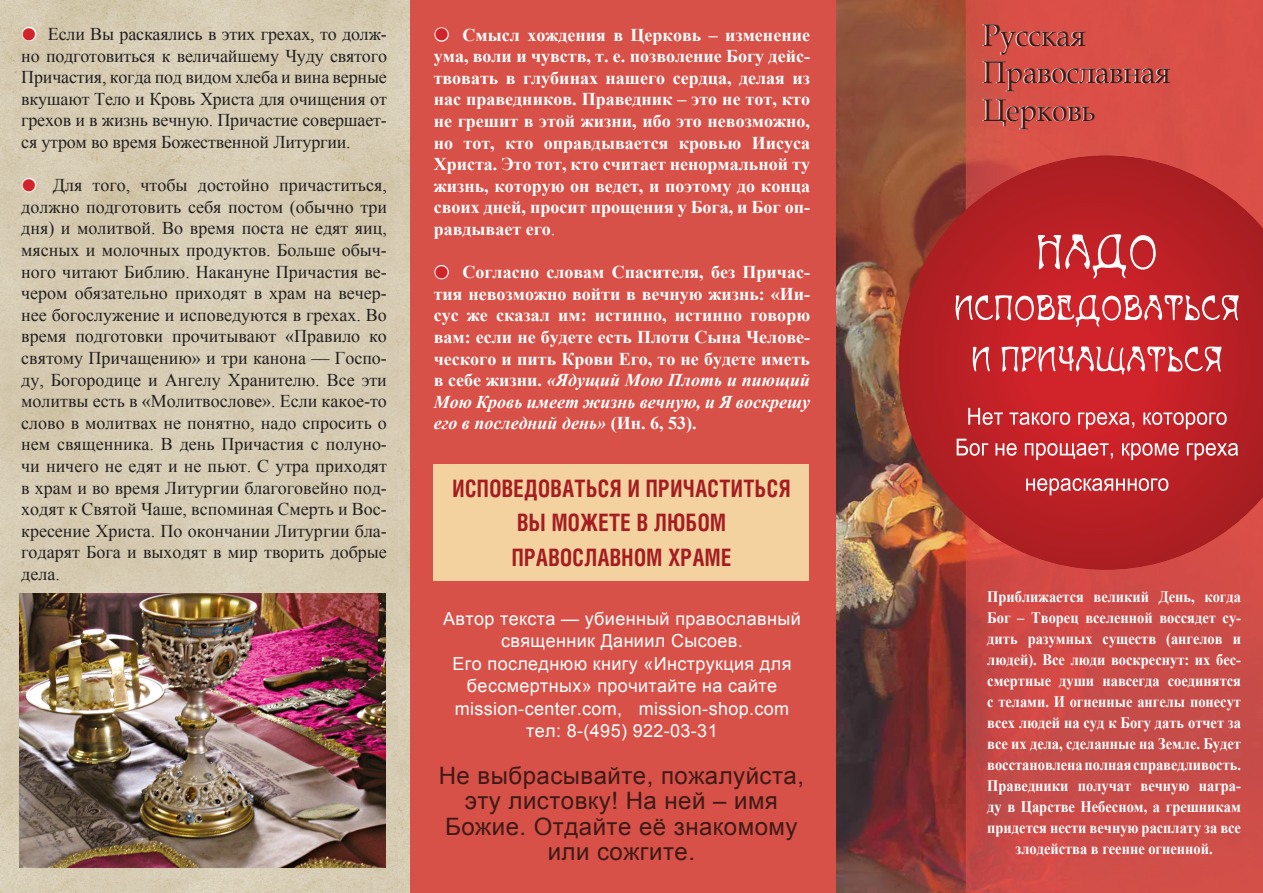
<style>
.page{position:relative;width:1263px;height:893px;background:#fff}
.page>*{position:absolute;margin:0;border:0;box-sizing:border-box;transform-origin:0 0}
.t1{font:31.5px/37.5px "Book Antiqua";color:#3e1a16;scale:.9 1}
.t2{font:24px/25.5px "Arial";letter-spacing:.02em;color:#3e1a16;text-align:center}
.t3{font:700 24px/34.5px "Helios Cond";letter-spacing:.02em;color:#a51d21;text-align:center;scale:.9 1}
.t4{font:18px/21.6px "Times New Roman";letter-spacing:-.005em;color:#231f20;text-align:justify}
.t5{font:700 18px/21.6px "Times New Roman";color:#fff;text-align:justify}
.t6{font:18px/22.5px "Arial";letter-spacing:.02em;color:#fff;text-align:center}
.t7{font:700 16.05px/21px "Times New Roman";color:#fff;text-align:center;scale:.9 1}
.s1{color:#d1232a}
.s2{font-weight:400}
.s3{font-style:italic}
</style>
<div class="page">
<img style="left:0;top:0;width:410px;height:893px">
<div style="left:410px;top:0;width:427px;height:893px;background:#d85148"></div>
<svg style="left:20px;top:25px;width:18px;height:17px"></svg>
<svg style="left:20px;top:176px;width:18px;height:17px"></svg>
<svg style="left:434px;top:27px;width:15px;height:15px"></svg>
<svg style="left:434px;top:265px;width:15px;height:15px"></svg>
<img style="left:837px;top:0;width:426px;height:893px">
<svg style="left:899px;top:155px;width:364px;height:415px;background:#b52c2a"></svg>
<svg style="left:955px;top:234px;width:284px;height:144px;background:#ca3c42"></svg>
<svg style="left:968px;top:408px;width:259px;height:21px;background:#d35156"></svg>
<svg style="left:957px;top:439px;width:281px;height:21px;background:#ce5257"></svg>
<svg style="left:1026px;top:478px;width:142px;height:17px"></svg>
<img style="left:20px;top:593px;width:366px;height:275px">
<div style="left:434px;top:464px;width:375px;height:117px;background:#f3d2a0"></div>
<p class="t4" style="left:21px;top:23px;width:367px"><span class="s1">●</span> Если Вы раскаялись в этих грехах, то долж&shy;но подготовиться к величайшему Чуду святого Причастия, когда под видом хлеба и вина верные вкушают Тело и Кровь Христа для очищения от грехов и в жизнь вечную. Причастие совершает&shy;ся утром во время Божественной Литургии.</p>
<p class="t4" style="left:21px;top:174px;width:367px"><span class="s1">●</span> Для того, чтобы достойно причаститься, должно подготовить себя постом (обычно три дня) и молитвой. Во время поста не едят яиц, мясных и молочных продуктов. Больше обыч&shy;ного читают Библию. Накануне Причастия ве&shy;чером обязательно приходят в храм на вечер&shy;нее богослужение и исповедуются в грехах. Во время подготовки прочитывают «Правило ко святому Причащению» и три канона — Госпо&shy;ду, Богородице и Ангелу Хранителю. Все эти молитвы есть в «Молитвослове». Если какое-то слово в молитвах не понятно, надо спросить о нем священника. В день Причастия с полуно&shy;чи ничего не едят и не пьют. С утра приходят в храм и во время Литургии благоговейно под&shy;ходят к Святой Чаше, вспоминая Смерть и Вос&shy;кресение Христа. По окончании Литургии бла&shy;годарят Бога и выходят в мир творить добрые дела.</p>
<p class="t5" style="left:434px;top:23px;width:378px"><span class="s1">●</span> Смысл хождения в Церковь – изменение ума, воли и чувств, т. е. позволение Богу дейс&shy;твовать в глубинах нашего сердца, делая из нас праведников. Праведник – это не тот, кто не грешит в этой жизни, ибо это невозможно, но тот, кто оправдывается кровью Иисуса Христа. Это тот, кто считает ненормальной ту жизнь, которую он ведет, и поэтому до конца своих дней, просит прощения у Бога, и Бог оп&shy;равдывает его<span class="s2">.</span></p>
<p class="t5" style="left:434px;top:261px;width:378px"><span class="s1">●</span> Согласно словам Спасителя, без Причас&shy;тия невозможно войти в вечную жизнь: «Ии&shy;сус же сказал им: истинно, истинно говорю вам: если не будете есть Плоти Сына Челове&shy;ческого и пить Крови Его, то не будете иметь в себе жизни. <span class="s3">«Ядущий Мою Плоть и пиющий Мою Кровь имеет жизнь вечную, и Я воскрешу его в последний день»</span> (Ин. 6, 53).</p>
<h2 class="t3" style="left:452px;top:470px;width:377px">ИСПОВЕДОВАТЬСЯ И ПРИЧАСТИТЬСЯ<br>ВЫ МОЖЕТЕ В ЛЮБОМ<br>ПРАВОСЛАВНОМ ХРАМЕ</h2>
<p class="t6" style="left:443px;top:607px;width:359px">Автор текста — убиенный православный священник Даниил Сысоев.<br>Его последнюю книгу «Инструкция для бессмертных» прочитайте на сайте mission-center.com, mission-shop.com тел: 8-(495) 922-03-31</p>
<h2 class="t2" style="left:439px;top:763px;width:367px">Не выбрасывайте, пожалуйста, эту листовку! На ней – имя<br>Божие. Отдайте её знакомому или сожгите.</h2>
<h1 class="t1" style="left:983px;top:16px;width:210px">Русская<br>Православная<br>Церковь</h1>
<p class="t7" style="left:987px;top:585px;width:283px">Приближается великий День, когда Бог – Творец вселенной воссядет су&shy;дить разумных существ (ангелов и людей). Все люди воскреснут: их бес&shy;смертные души навсегда соединятся с телами. И огненные ангелы понесут всех людей на суд к Богу дать отчет за все их дела, сделанные на Земле. Будет восстановлена полная справедливость.<br>Праведники получат вечную награ&shy;ду в Царстве Небесном, а грешникам придется нести вечную расплату за все злодейства в геенне огненной.</p>
</div>
